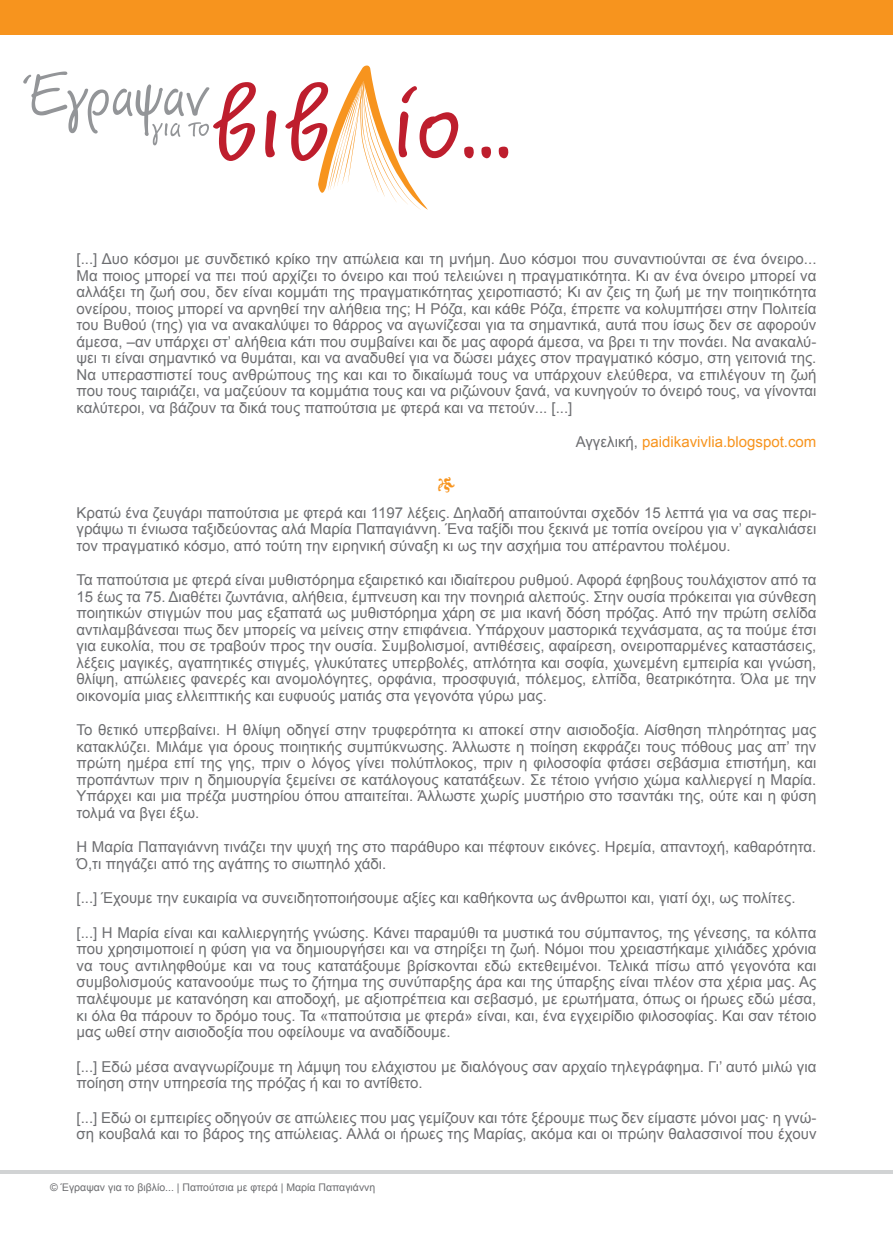
<style>
.page{position:relative;width:893px;height:1234px;background:#fff}
.page>*{position:absolute;margin:0;border:0;box-sizing:border-box;transform-origin:0 0}
.t1{font:21px "IM FELL FLOWERS 2";color:#f7941e}
.t2{font:15px/16.5px "Arial";color:#6d6e71;text-align:justify}
.t3{font:15px "Arial";color:#f7941e}
.t4{font:10.5px "Arial";color:#6d6e71}
.s1{color:#6d6e71}
</style>
<div class="page">
<div style="left:0;top:0;width:893px;height:34px;background:#f7941e"></div>
<hr style="left:0;top:1169px;width:893px;height:3px;background:#d1d3d4">
<svg style="left:23px;top:71px;width:233px;height:90px"></svg>
<svg style="left:265px;top:110px;width:11px;height:47px"></svg>
<svg style="left:285px;top:65px;width:173px;height:145px"></svg>
<svg style="left:464px;top:147px;width:10px;height:11px"></svg>
<svg style="left:481px;top:147px;width:10px;height:11px"></svg>
<svg style="left:499px;top:147px;width:9px;height:11px"></svg>
<p class="t2" style="left:77px;top:251px;width:741px">[...] Δυο κόσμοι με συνδετικό κρίκο την απώλεια και τη μνήμη. Δυο κόσμοι που συναντιούνται σε ένα όνειρο...<br>Μα ποιος μπορεί να πει πού αρχίζει το όνειρο και πού τελειώνει η πραγματικότητα. Κι αν ένα όνειρο μπορεί να αλλάξει τη ζωή σου, δεν είναι κομμάτι της πραγματικότητας χειροπιαστό; Κι αν ζεις τη ζωή με την ποιητικότητα ονείρου, ποιος μπορεί να αρνηθεί την αλήθεια της; Η Ρόζα, και κάθε Ρόζα, έπρεπε να κολυμπήσει στην Πολιτεία του Βυθού (της) για να ανακαλύψει το θάρρος να αγωνίζεσαι για τα σημαντικά, αυτά που ίσως δεν σε αφορούν άμεσα, –αν υπάρχει στ’ αλήθεια κάτι που συμβαίνει και δε μας αφορά άμεσα, να βρει τι την πονάει. Να ανακαλύ&shy;ψει τι είναι σημαντικό να θυμάται, και να αναδυθεί για να δώσει μάχες στον πραγματικό κόσμο, στη γειτονιά της.<br>Να υπερασπιστεί τους ανθρώπους της και και το δικαίωμά τους να υπάρχουν ελεύθερα, να επιλέγουν τη ζωή που τους ταιριάζει, να μαζεύουν τα κομμάτια τους και να ριζώνουν ξανά, να κυνηγούν το όνειρό τους, να γίνονται καλύτεροι, να βάζουν τα δικά τους παπούτσια με φτερά και να πετούν... [...]</p>
<p class="t3" style="left:576px;top:432px;width:242px"><span class="s1">Αγγελική,</span> paidikavivlia.blogspot.com</p>
<h1 class="t1" style="left:438px;top:472px;width:19px">J</h1>
<p class="t2" style="left:77px;top:504px;width:741px">Κρατώ ένα ζευγάρι παπούτσια με φτερά και 1197 λέξεις. Δηλαδή απαιτούνται σχεδόν 15 λεπτά για να σας περι&shy;γράψω τι ένιωσα ταξιδεύοντας αλά Μαρία Παπαγιάννη. Ένα ταξίδι που ξεκινά με τοπία ονείρου για ν’ αγκαλιάσει τον πραγματικό κόσμο, από τούτη την ειρηνική σύναξη κι ως την ασχήμια του απέραντου πολέμου.</p>
<p class="t2" style="left:77px;top:571px;width:741px">Τα παπούτσια με φτερά είναι μυθιστόρημα εξαιρετικό και ιδιαίτερου ρυθμού. Αφορά έφηβους τουλάχιστον από τα 15 έως τα 75. Διαθέτει ζωντάνια, αλήθεια, έμπνευση και την πονηριά αλεπούς. Στην ουσία πρόκειται για σύνθεση ποιητικών στιγμών που μας εξαπατά ως μυθιστόρημα χάρη σε μια ικανή δόση πρόζας. Από την πρώτη σελίδα αντιλαμβάνεσαι πως δεν μπορείς να μείνεις στην επιφάνεια. Υπάρχουν μαστορικά τεχνάσματα, ας τα πούμε έτσι για ευκολία, που σε τραβούν προς την ουσία. Συμβολισμοί, αντιθέσεις, αφαίρεση, ονειροπαρμένες καταστάσεις, λέξεις μαγικές, αγαπητικές στιγμές, γλυκύτατες υπερβολές, απλότητα και σοφία, χωνεμένη εμπειρία και γνώση, θλίψη, απώλειες φανερές και ανομολόγητες, ορφάνια, προσφυγιά, πόλεμος, ελπίδα, θεατρικότητα. Όλα με την οικονομία μιας ελλειπτικής και ευφυούς ματιάς στα γεγονότα γύρω μας.</p>
<p class="t2" style="left:77px;top:721px;width:741px">Το θετικό υπερβαίνει. Η θλίψη οδηγεί στην τρυφερότητα κι αποκεί στην αισιοδοξία. Αίσθηση πληρότητας μας κατακλύζει. Μιλάμε για όρους ποιητικής συμπύκνωσης. Άλλωστε η ποίηση εκφράζει τους πόθους μας απ’ την πρώτη ημέρα επί της γης, πριν ο λόγος γίνει πολύπλοκος, πριν η φιλοσοφία φτάσει σεβάσμια επιστήμη, και προπάντων πριν η δημιουργία ξεμείνει σε κατάλογους κατατάξεων. Σε τέτοιο γνήσιο χώμα καλλιεργεί η Μαρία.<br>Υπάρχει και μια πρέζα μυστηρίου όπου απαιτείται. Άλλωστε χωρίς μυστήριο στο τσαντάκι της, ούτε και η φύση τολμά να βγει έξω.</p>
<p class="t2" style="left:77px;top:838px;width:741px">Η Μαρία Παπαγιάννη τινάζει την ψυχή της στο παράθυρο και πέφτουν εικόνες. Ηρεμία, απαντοχή, καθαρότητα.<br>Ό,τι πηγάζει από της αγάπης το σιωπηλό χάδι.</p>
<p class="t2" style="left:77px;top:889px;width:720px">[...] Έχουμε την ευκαιρία να συνειδητοποιήσουμε αξίες και καθήκοντα ως άνθρωποι και, γιατί όχι, ως πολίτες.</p>
<p class="t2" style="left:77px;top:924px;width:741px">[...] Η Μαρία είναι και καλλιεργητής γνώσης. Κάνει παραμύθι τα μυστικά του σύμπαντος, της γένεσης, τα κόλπα που χρησιμοποιεί η φύση για να δημιουργήσει και να στηρίξει τη ζωή. Νόμοι που χρειαστήκαμε χιλιάδες χρόνια να τους αντιληφθούμε και να τους κατατάξουμε βρίσκονται εδώ εκτεθειμένοι. Τελικά πίσω από γεγονότα και συμβολισμούς κατανοούμε πως το ζήτημα της συνύπαρξης άρα και της ύπαρξης είναι πλέον στα χέρια μας. Ας παλέψουμε με κατανόηση και αποδοχή, με αξιοπρέπεια και σεβασμό, με ερωτήματα, όπως οι ήρωες εδώ μέσα, κι όλα θα πάρουν το δρόμο τους. Τα «παπούτσια με φτερά» είναι, και, ένα εγχειρίδιο φιλοσοφίας. Και σαν τέτοιο μας ωθεί στην αισιοδοξία που οφείλουμε να αναδίδουμε.</p>
<p class="t2" style="left:77px;top:1057px;width:741px">[...] Εδώ μέσα αναγνωρίζουμε τη λάμψη του ελάχιστου με διαλόγους σαν αρχαίο τηλεγράφημα. Γι’ αυτό μιλώ για ποίηση στην υπηρεσία της πρόζας ή και το αντίθετο.</p>
<p class="t2" style="left:77px;top:1108px;width:741px">[...] Εδώ οι εμπειρίες οδηγούν σε απώλειες που μας γεμίζουν και τότε ξέρουμε πως δεν είμαστε μόνοι μας· η γνώ&shy;ση κουβαλά και το βάρος της απώλειας. Αλλά οι ήρωες της Μαρίας, ακόμα και οι πρώην θαλασσινοί που έχουν</p>
<p class="t4" style="left:50px;top:1180px;width:327px">© Έγραψαν για το βιβλίο... | Παπούτσια με φτερά | Μαρία Παπαγιάννη</p>
</div>
